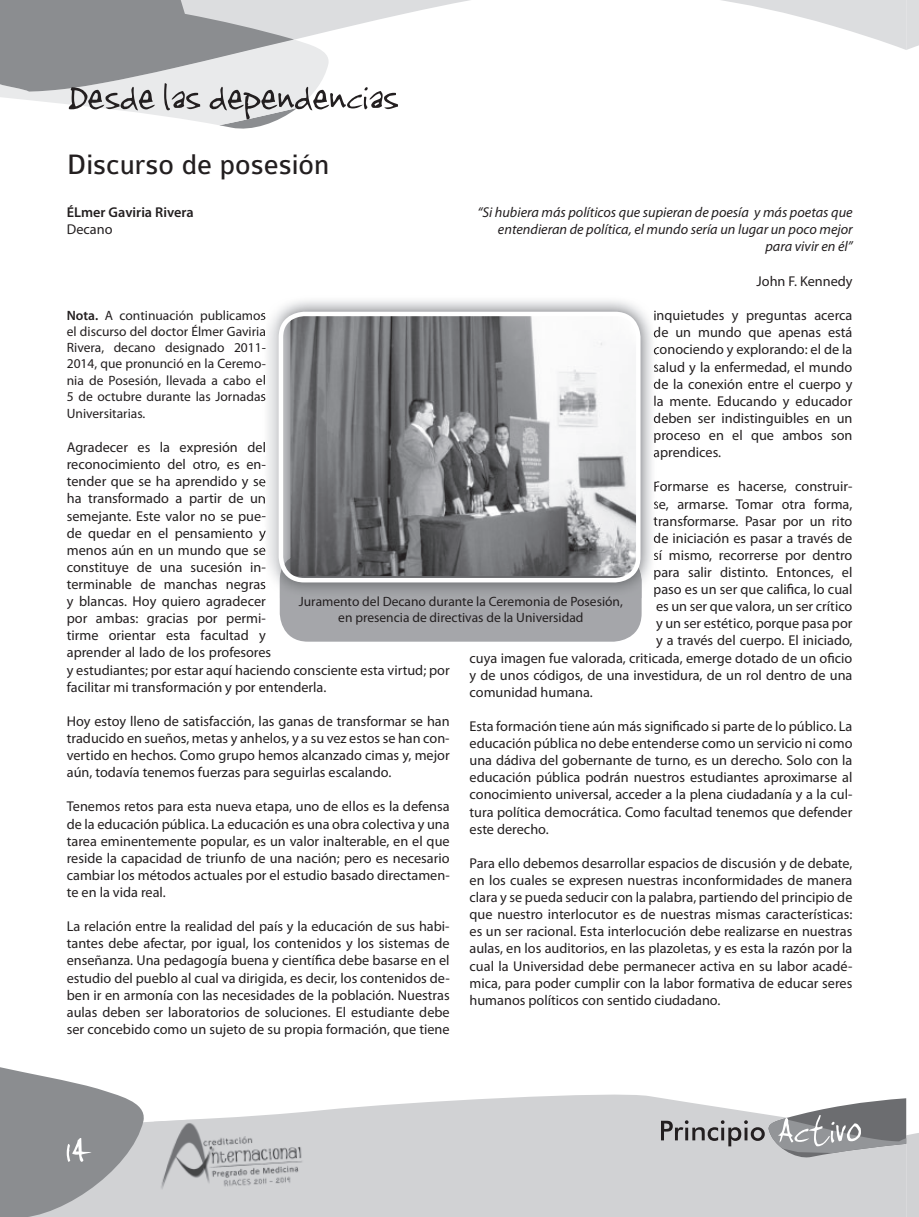
<style>
.page{position:relative;width:919px;height:1217px;background:#fff}
.page>*{position:absolute;margin:0;border:0;box-sizing:border-box;transform-origin:0 0}
.t1{font:52.5px "Jenkinsv 20";color:#231f20}
.t2{font:52.5px "Jenkinsv 20";color:#fff}
.t3{font:30px "Colaborate";color:#231f20}
.t4{font:14.25px/17.1px "Myriad Pro";color:#231f20;text-align:justify}
.t5{font:italic 14.25px/17.1px "Myriad Pro";color:#231f20;text-align:right}
.t6{font:600 14.25px "Myriad Pro";color:#231f20}
.t7{font:13.5px/16.4px "Myriad Pro";color:#231f20;text-align:justify}
.s1{font-weight:600}
</style>
<div class="page">
<svg style="left:146px;top:1094px;width:515px;height:122px;background:#d6d7d8"></svg>
<svg style="left:0;top:1067px;width:146px;height:149px;background:#a4a6a8"></svg>
<svg style="left:661px;top:1098px;width:257px;height:118px;background:#c2c3c5"></svg>
<svg style="left:906px;top:0;width:12px;height:50px"></svg>
<svg style="left:330px;top:0;width:576px;height:50px"></svg>
<svg style="left:0;top:0;width:330px;height:129px;background:#c1c2c4"></svg>
<img style="left:154px;top:1119px;width:156px;height:74px">
<div style="left:280px;top:552px;width:361px;height:89px;background:#a5a6aa;border-radius:28px"></div>
<img style="left:267px;top:300px;width:389px;height:298px">
<svg style="left:263px;top:313px;width:3px;height:23px"></svg>
<svg style="left:263px;top:348px;width:3px;height:53px"></svg>
<svg style="left:263px;top:442px;width:3px;height:127px"></svg>
<img style="left:263px;top:582px;width:3px;height:8px">
<svg style="left:653px;top:310px;width:3px;height:64px"></svg>
<img style="left:653px;top:378px;width:3px;height:14px">
<svg style="left:653px;top:395px;width:3px;height:65px"></svg>
<svg style="left:653px;top:481px;width:3px;height:115px"></svg>
<img style="left:280px;top:552px;width:361px;height:46px">
<img style="left:290px;top:314px;width:348px;height:262px">
<div style="left:279px;top:311px;width:361px;height:271px;border:4px solid #fff;border-radius:23px"></div>
<h1 class="t1" style="left:67px;top:67px;width:331px">Desde las dependencias</h1>
<h2 class="t3" style="left:67px;top:149px;width:264px">Discurso de posesión</h2>
<p class="t6" style="left:67px;top:203px;width:128px">ÉLmer Gaviria Rivera</p>
<p class="t4" style="left:67px;top:220px;width:47px">Decano</p>
<p class="t5" style="left:477px;top:203px;width:376px">“Si hubiera más políticos que supieran de poesía y más poetas que entendieran de política, el mundo sería un lugar un poco mejor para vivir en él”</p>
<p class="t4" style="left:756px;top:272px;width:98px">John F. Kennedy</p>
<p class="t7" style="left:67px;top:307px;width:201px"><span class="s1">Nota.</span> A continuación publicamos el discurso del doctor Élmer Gaviria Rivera, decano designado 2011- 2014, que pronunció en la Ceremo&shy;nia de Posesión, llevada a cabo el 5 de octubre durante las Jornadas Universitarias.</p>
<p class="t4" style="left:67px;top:438px;width:384px;text-align:left">Agradecer es la expresión del<br>reconocimiento del otro, es en-<br>tender que se ha aprendido y se<br>ha transformado a partir de un<br>semejante. Este valor no se pue-<br>de quedar en el pensamiento y<br>menos aún en un mundo que se<br>constituye de una sucesión in-<br>terminable de manchas negras<br>y blancas. Hoy quiero agradecer<br>por ambas: gracias por permi-<br>tirme orientar esta facultad y<br>aprender al lado de los profesores<br>y estudiantes; por estar aquí haciendo consciente esta virtud; por facilitar mi transformación y por entenderla.</p>
<p class="t4" style="left:67px;top:712px;width:384px">Hoy estoy lleno de satisfacción, las ganas de transformar se han traducido en sueños, metas y anhelos, y a su vez estos se han con&shy;vertido en hechos. Como grupo hemos alcanzado cimas y, mejor aún, todavía tenemos fuerzas para seguirlas escalando.</p>
<p class="t4" style="left:67px;top:797px;width:384px">Tenemos retos para esta nueva etapa, uno de ellos es la defensa de la educación pública. La educación es una obra colectiva y una tarea eminentemente popular, es un valor inalterable, en el que reside la capacidad de triunfo de una nación; pero es necesario cambiar los métodos actuales por el estudio basado directamen&shy;te en la vida real.</p>
<p class="t4" style="left:67px;top:917px;width:384px">La relación entre la realidad del país y la educación de sus habi&shy;tantes debe afectar, por igual, los contenidos y los sistemas de enseñanza. Una pedagogía buena y científica debe basarse en el estudio del pueblo al cual va dirigida, es decir, los contenidos de&shy;ben ir en armonía con las necesidades de la población. Nuestras aulas deben ser laboratorios de soluciones. El estudiante debe ser concebido como un sujeto de su propia formación, que tiene</p>
<p class="t4" style="left:653px;top:306px;width:201px">inquietudes y preguntas acerca de un mundo que apenas está conociendo y explorando: el de la salud y la enfermedad, el mundo de la conexión entre el cuerpo y la mente. Educando y educador deben ser indistinguibles en un proceso en el que ambos son aprendices.</p>
<p class="t4" style="left:653px;top:477px;width:201px">Formarse es hacerse, construir-</p>
<p class="t4" style="left:653px;top:495px;width:201px">se, armarse. Tomar otra forma,</p>
<p class="t4" style="left:653px;top:512px;width:201px">transformarse. Pasar por un rito</p>
<p class="t4" style="left:653px;top:529px;width:201px">de iniciación es pasar a través de</p>
<p class="t4" style="left:653px;top:546px;width:201px">sí mismo, recorrerse por dentro</p>
<p class="t4" style="left:653px;top:563px;width:201px">para salir distinto. Entonces, el</p>
<p class="t4" style="left:653px;top:580px;width:201px">paso es un ser que califica, lo cual</p>
<p class="t4" style="left:656px;top:597px;width:198px">es un ser que valora, un ser crítico</p>
<p class="t4" style="left:656px;top:614px;width:198px">y un ser estético, porque pasa por</p>
<p class="t4" style="left:656px;top:631px;width:198px">y a través del cuerpo. El iniciado,</p>
<p class="t4" style="left:469px;top:648px;width:384px">cuya imagen fue valorada, criticada, emerge dotado de un oficio</p>
<p class="t4" style="left:469px;top:666px;width:384px">y de unos códigos, de una investidura, de un rol dentro de una</p>
<p class="t4" style="left:469px;top:683px;width:125px">comunidad humana.</p>
<p class="t4" style="left:469px;top:717px;width:384px">Esta formación tiene aún más significado si parte de lo público. La educación pública no debe entenderse como un servicio ni como una dádiva del gobernante de turno, es un derecho. Solo con la educación pública podrán nuestros estudiantes aproximarse al conocimiento universal, acceder a la plena ciudadanía y a la cul&shy;tura política democrática. Como facultad tenemos que defender este derecho.</p>
<p class="t4" style="left:469px;top:854px;width:384px">Para ello debemos desarrollar espacios de discusión y de debate, en los cuales se expresen nuestras inconformidades de manera clara y se pueda seducir con la palabra, partiendo del principio de que nuestro interlocutor es de nuestras mismas características: es un ser racional. Esta interlocución debe realizarse en nuestras aulas, en los auditorios, en las plazoletas, y es esta la razón por la cual la Universidad debe permanecer activa en su labor acadé&shy;mica, para poder cumplir con la labor formativa de educar seres humanos políticos con sentido ciudadano.</p>
<p class="t7" style="left:299px;top:593px;width:325px;text-align:center">Juramento del Decano durante la Ceremonia de Posesión, en presencia de directivas de la Universidad</p>
<h1 class="t2" style="left:64px;top:1119px;width:27px">14</h1>
</div>
